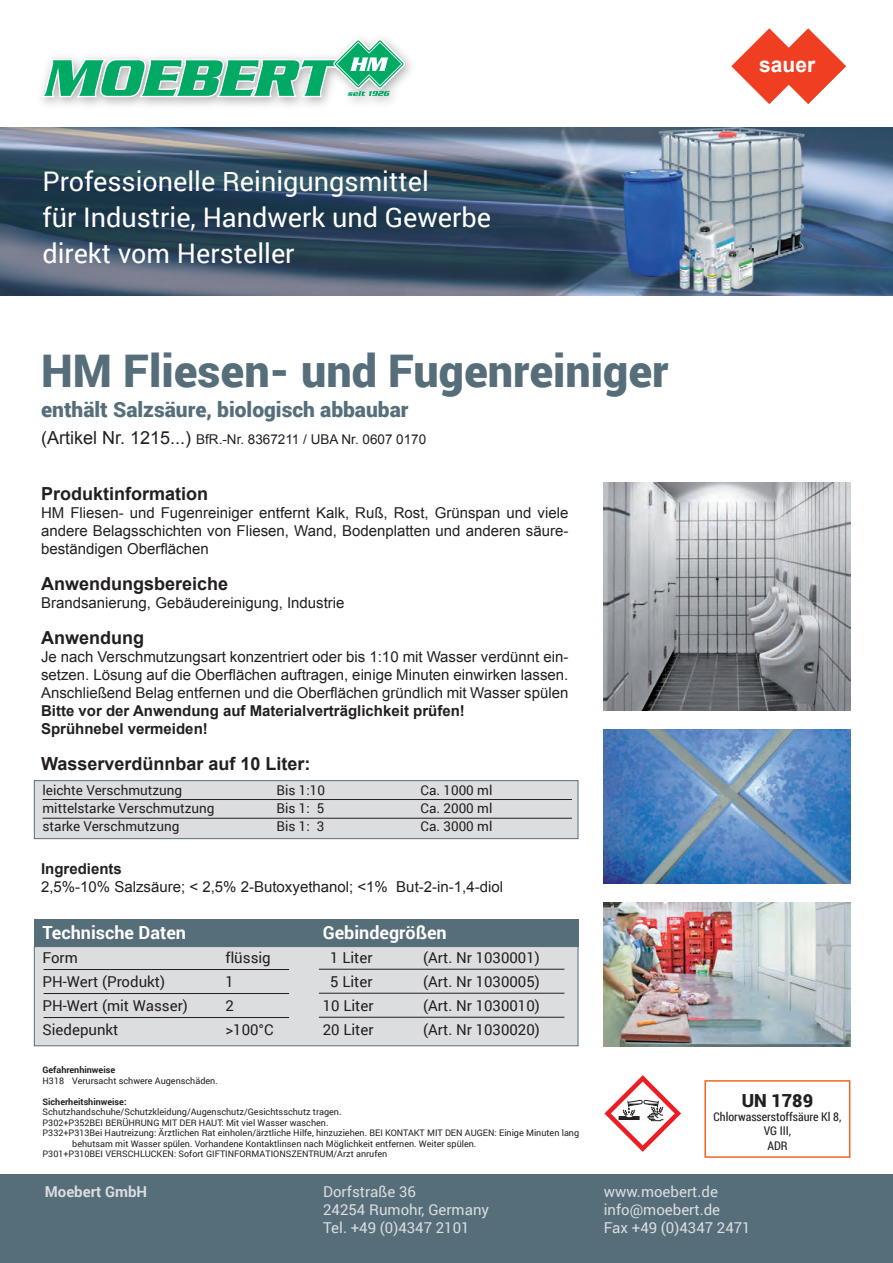
<style>
.page{position:relative;width:893px;height:1263px;background:#fff}
.page>*{position:absolute;margin:0;border:0;box-sizing:border-box;transform-origin:0 0}
.t1{font:900 45px "Roboto";color:#556e7a}
.t2{font:27px/36px "Roboto";color:#fff}
.t3{font:900 21px "Roboto";color:#556e7a}
.t4{font:700 21px "Arial";color:#fff}
.t5{font:700 18px "Arial";color:#231f20}
.t6{font:700 18px "Roboto";color:#fff}
.t7{font:900 18px "Roboto";color:#231f20}
.t8{font:15px/18px "Arial";color:#231f20;text-align:justify}
.t9{font:15px "Roboto";color:#231f20}
.t10{font:15px/18px "Roboto";color:#dcdddf}
.t11{font:700 15px/18px "Arial";color:#231f20}
.t12{font:700 15px "Roboto";color:#dcdddf}
.t13{font:13.5px "Roboto";color:#231f20}
.t14{font:13.5px "Arial";color:#231f20}
.t15{font:12px/14.4px "Roboto Condensed";color:#231f20;text-align:center}
.t16{font:9px "Roboto";color:#231f20}
.t17{font:700 9px "Roboto";color:#231f20}
.s1{font-size:18px}
</style>
<div class="page">
<img style="left:0;top:128px;width:893px;height:167px">
<div style="left:0;top:1175px;width:893px;height:88px;background:#556e7a"></div>
<svg style="left:731px;top:28px;width:115px;height:76px"></svg>
<svg style="left:41px;top:39px;width:364px;height:58px"></svg>
<div style="left:34px;top:918px;width:544px;height:28px;background:#556e7a"></div>
<div style="left:34px;top:946px;width:544px;height:100px;background:#dcdddf;border:1px solid #556e7a"></div>
<hr style="left:319px;top:969px;width:245px;height:1px;background:#231f20">
<hr style="left:319px;top:993px;width:245px;height:1px;background:#231f20">
<hr style="left:319px;top:1017px;width:245px;height:1px;background:#231f20">
<hr style="left:44px;top:969px;width:245px;height:1px;background:#231f20">
<hr style="left:44px;top:993px;width:245px;height:1px;background:#231f20">
<hr style="left:44px;top:1017px;width:245px;height:1px;background:#231f20">
<div style="left:34px;top:780px;width:544px;height:59px;background:#dcdddf;border:1px solid #556e7a"></div>
<hr style="left:43px;top:799px;width:529px;height:1px;background:#231f20">
<hr style="left:43px;top:818px;width:529px;height:1px;background:#231f20">
<svg style="left:604px;top:1075px;width:77px;height:77px"></svg>
<div style="left:704px;top:1080px;width:146px;height:78px;border:2px solid #f36421"></div>
<img style="left:604px;top:482px;width:246px;height:228px">
<img style="left:604px;top:729px;width:247px;height:154px">
<img style="left:604px;top:902px;width:246px;height:145px">
<h2 class="t2" style="left:43px;top:162px;width:450px">Professionelle Reinigungsmittel<br>für Industrie, Handwerk und Gewerbe direkt vom Hersteller</h2>
<h1 class="t1" style="left:41px;top:339px;width:629px">HM Fliesen- und Fugenreiniger</h1>
<h3 class="t3" style="left:41px;top:395px;width:369px">enthält Salzsäure, biologisch abbaubar</h3>
<p class="t14" style="left:41px;top:430px;width:387px"><span class="s1">(Artikel Nr. 1215...)</span> BfR.-Nr. 8367211 / UBA Nr. 0607 0170</p>
<p class="t5" style="left:41px;top:482px;width:169px">Produktinformation</p>
<p class="t8" style="left:41px;top:504px;width:529px">HM Fliesen- und Fugenreiniger entfernt Kalk, Ruß, Rost, Grünspan und viele andere Belagsschichten von Fliesen, Wand, Bodenplatten und anderen säure&shy;beständigen Oberflächen</p>
<p class="t5" style="left:41px;top:572px;width:189px">Anwendungsbereiche</p>
<p class="t8" style="left:41px;top:594px;width:305px">Brandsanierung, Gebäudereinigung, Industrie</p>
<p class="t5" style="left:41px;top:626px;width:104px">Anwendung</p>
<p class="t8" style="left:41px;top:648px;width:529px">Je nach Verschmutzungsart konzentriert oder bis 1:10 mit Wasser verdünnt ein&shy;setzen. Lösung auf die Oberflächen auftragen, einige Minuten einwirken lassen.<br>Anschließend Belag entfernen und die Oberflächen gründlich mit Wasser spülen</p>
<p class="t11" style="left:41px;top:702px;width:425px">Bitte vor der Anwendung auf Materialverträglichkeit prüfen!<br>Sprühnebel vermeiden!</p>
<p class="t5" style="left:41px;top:752px;width:271px">Wasserverdünnbar auf 10 Liter:</p>
<p class="t13" style="left:43px;top:781px;width:141px">leichte Verschmutzung</p>
<p class="t13" style="left:277px;top:781px;width:50px">Bis 1:10</p>
<p class="t13" style="left:421px;top:781px;width:73px">Ca. 1000 ml</p>
<p class="t13" style="left:43px;top:799px;width:173px">mittelstarke Verschmutzung</p>
<p class="t13" style="left:277px;top:799px;width:49px">Bis 1: 5</p>
<p class="t13" style="left:421px;top:799px;width:73px">Ca. 2000 ml</p>
<p class="t13" style="left:43px;top:817px;width:138px">starke Verschmutzung</p>
<p class="t13" style="left:277px;top:817px;width:49px">Bis 1: 3</p>
<p class="t13" style="left:421px;top:817px;width:73px">Ca. 3000 ml</p>
<p class="t11" style="left:41px;top:860px;width:82px">Ingredients</p>
<p class="t8" style="left:41px;top:878px;width:463px">2,5%-10% Salzsäure; &lt; 2,5% 2-Butoxyethanol; &lt;1% But-2-in-1,4-diol</p>
<p class="t6" style="left:43px;top:920px;width:145px">Technische Daten</p>
<p class="t9" style="left:43px;top:947px;width:37px">Form</p>
<p class="t9" style="left:225px;top:947px;width:47px">flüssig</p>
<p class="t9" style="left:43px;top:971px;width:124px">PH-Wert (Produkt)</p>
<p class="t9" style="left:225px;top:971px;width:10px">1</p>
<p class="t9" style="left:43px;top:995px;width:147px">PH-Wert (mit Wasser)</p>
<p class="t9" style="left:225px;top:995px;width:10px">2</p>
<p class="t9" style="left:43px;top:1019px;width:77px">Siedepunkt</p>
<p class="t9" style="left:225px;top:1019px;width:50px">&gt;100°C</p>
<p class="t6" style="left:323px;top:920px;width:125px">Gebindegrößen</p>
<p class="t9" style="left:330px;top:947px;width:44px">1 Liter</p>
<p class="t9" style="left:423px;top:947px;width:118px">(Art. Nr 1030001)</p>
<p class="t9" style="left:330px;top:971px;width:44px">5 Liter</p>
<p class="t9" style="left:423px;top:971px;width:118px">(Art. Nr 1030005)</p>
<p class="t9" style="left:323px;top:995px;width:52px">10 Liter</p>
<p class="t9" style="left:423px;top:995px;width:118px">(Art. Nr 1030010)</p>
<p class="t9" style="left:323px;top:1019px;width:52px">20 Liter</p>
<p class="t9" style="left:423px;top:1019px;width:118px">(Art. Nr 1030020)</p>
<p class="t17" style="left:43px;top:1064px;width:74px">Gefahrenhinweise</p>
<p class="t16" style="left:43px;top:1074px;width:177px">H318 Verursacht schwere Augenschäden.</p>
<p class="t17" style="left:43px;top:1095px;width:86px">Sicherheitshinweise:</p>
<p class="t16" style="left:43px;top:1106px;width:300px">Schutzhandschuhe/Schutzkleidung/Augenschutz/Gesichtsschutz tragen.</p>
<p class="t16" style="left:43px;top:1116px;width:287px">P302+P352BEI BERÜHRUNG MIT DER HAUT: Mit viel Wasser waschen.</p>
<p class="t16" style="left:43px;top:1127px;width:538px">P332+P313Bei Hautreizung: Ärztlichen Rat einholen/ärztliche Hilfe, hinzuziehen. BEI KONTAKT MIT DEN AUGEN: Einige Minuten lang</p>
<p class="t16" style="left:72px;top:1137px;width:406px">behutsam mit Wasser spülen. Vorhandene Kontaktlinsen nach Möglichkeit entfernen. Weiter spülen.</p>
<p class="t16" style="left:43px;top:1148px;width:346px">P301+P310BEI VERSCHLUCKEN: Sofort GIFTINFORMATIONSZENTRUM/Arzt anrufen</p>
<h3 class="t4" style="left:759px;top:51px;width:58px">sauer</h3>
<p class="t7" style="left:742px;top:1087px;width:73px">UN 1789</p>
<p class="t15" style="left:714px;top:1109px;width:129px">Chlorwasserstoffsäure Kl 8,<br>VG III,<br>ADR</p>
<p class="t12" style="left:45px;top:1181px;width:104px">Moebert GmbH</p>
<p class="t10" style="left:323px;top:1182px;width:167px">Dorfstraße 36<br>24254 Rumohr, Germany<br>Tel. +49 (0)4347 2101</p>
<p class="t10" style="left:604px;top:1182px;width:148px">www.moebert.de info@moebert.de<br>Fax +49 (0)4347 2471</p>
</div>
